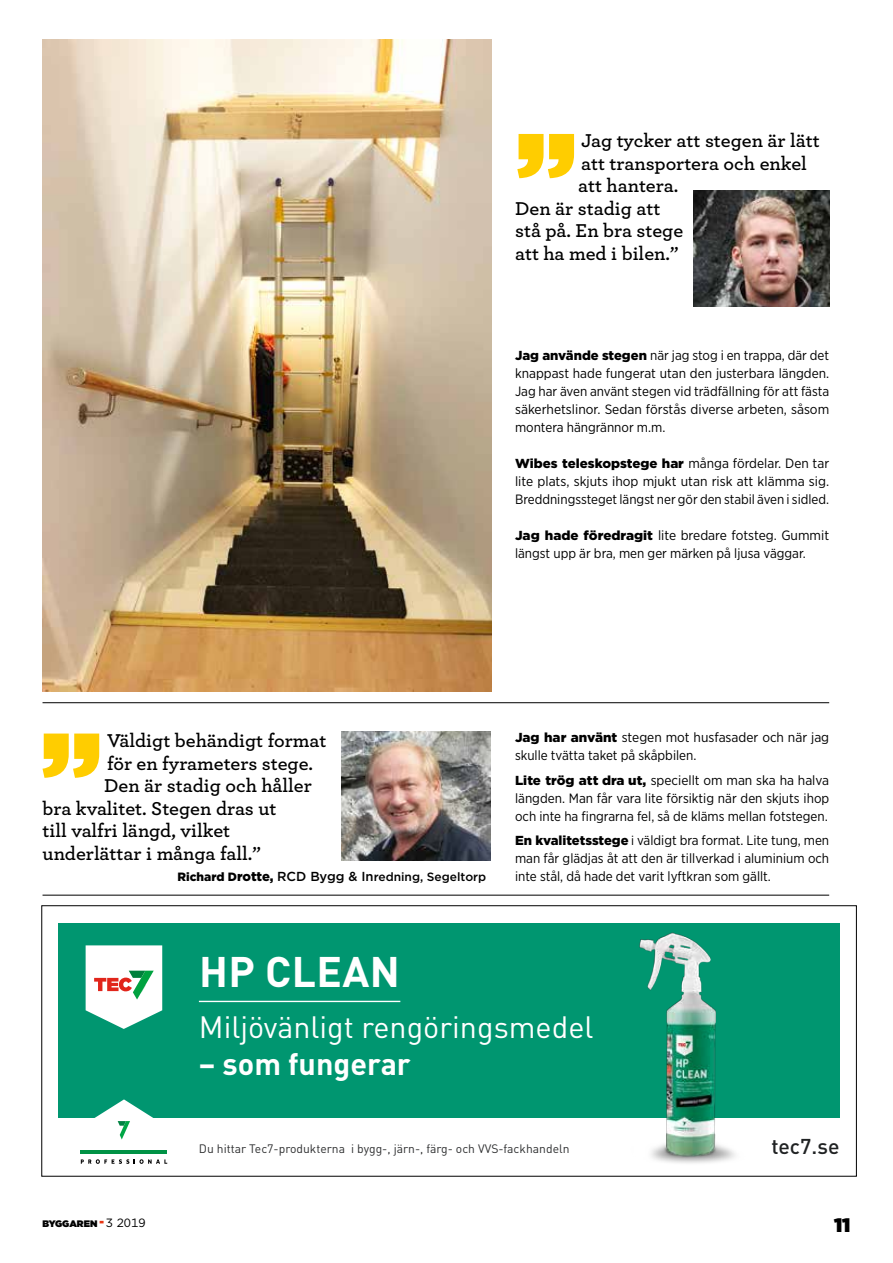
<style>
.page{position:relative;width:893px;height:1263px;background:#fff}
.page>*{position:absolute;margin:0;border:0;box-sizing:border-box;transform-origin:0 0}
.t1{font:700 42.3px "DIN Pro";letter-spacing:.01em;color:#fff}
.t2{font:30.45px "DIN Pro";color:#fff}
.t3{font:700 30.45px "DIN Pro";color:#fff}
.t4{font:500 21.15px "DIN Pro";color:#202223}
.t5{font:600 19.5px "Archer";color:#000}
.t6{font:900 19.5px "Gotham";color:#000}
.t7{font:13.5px/18px "Gotham Narrow";color:#000;text-align:justify}
.t8{font:900 13.05px "Gotham";color:#000}
.t9{font:12.15px "DIN Pro";color:#2e2f30}
.t10{font:500 12px "Gotham";color:#000}
.t11{font:900 9.45px "Gotham";color:#000}
.s1{font-family:"Gotham";font-weight:900;font-size:13.05px}
.s2{font-family:"Gotham Narrow";font-weight:400;font-size:13.5px}
.s3{font-weight:900}
.s4{font-weight:900;font-size:13.05px}
.s5{font-size:13.05px}
.s6{font-family:"Gotham";font-size:13.05px}
.s7{font-weight:400;font-size:12px}
</style>
<div class="page">
<svg style="left:517px;top:134px;width:57px;height:44px"></svg>
<img style="left:693px;top:190px;width:136px;height:116px">
<img style="left:43px;top:39px;width:449px;height:652px">
<svg style="left:43px;top:733px;width:56px;height:45px"></svg>
<img style="left:341px;top:731px;width:149px;height:129px">
<div style="left:58px;top:923px;width:781px;height:195px;background:#009670"></div>
<hr style="left:199px;top:1001px;width:201px;height:1px;background:#fff">
<svg style="left:94px;top:1099px;width:59px;height:41px"></svg>
<hr style="left:80px;top:1150px;width:87px;height:4px;background:#009245">
<svg style="left:81px;top:1159px;width:86px;height:5px"></svg>
<svg style="left:86px;top:945px;width:76px;height:84px;background:#d3e2d9"></svg>
<img style="left:639px;top:932px;width:96px;height:231px">
<hr style="left:43px;top:702px;width:786px;height:1px;background:#000">
<hr style="left:43px;top:895px;width:786px;height:1px;background:#000">
<h3 class="t5" style="left:581px;top:126px;width:240px">Jag tycker att stegen är lätt</h3>
<h3 class="t5" style="left:581px;top:149px;width:227px">att transportera och enkel</h3>
<h3 class="t5" style="left:578px;top:171px;width:102px">att hantera.</h3>
<h3 class="t5" style="left:515px;top:194px;width:147px">Den är stadig att</h3>
<h3 class="t5" style="left:515px;top:216px;width:170px">stå på. En bra stege</h3>
<h3 class="t5" style="left:515px;top:239px;width:165px">att ha med i bilen.”</h3>
<p class="t7" style="left:515px;top:346px;width:316px"><span class="s1">Jag använde stegen</span> när jag stog i en trappa, där det knappast hade fungerat utan den justerbara längden.<br>Jag har även använt stegen vid trädfällning för att fästa säkerhetslinor. Sedan förstås diverse arbeten, såsom montera hängrännor m.m.</p>
<p class="t8" style="left:515px;top:454px;width:316px">Wibes teleskopstege har <span class="s2">många fördelar. Den tar</span></p>
<p class="t7" style="left:515px;top:472px;width:316px">lite plats, skjuts ihop mjukt utan risk att klämma sig.<br>Breddningssteget längst ner gör den stabil även i sidled.</p>
<p class="t7" style="left:515px;top:526px;width:316px"><span class="s1">Jag hade föredragit</span> lite bredare fotsteg. Gummit längst upp är bra, men ger märken på ljusa väggar.</p>
<h3 class="t5" style="left:107px;top:726px;width:221px">Väldigt behändigt format</h3>
<h3 class="t5" style="left:107px;top:748px;width:207px">för en fyrameters stege.</h3>
<h3 class="t5" style="left:104px;top:771px;width:209px">Den är stadig och håller</h3>
<h3 class="t5" style="left:43px;top:793px;width:236px">bra kvalitet. Stegen dras ut</h3>
<h3 class="t5" style="left:43px;top:816px;width:189px">till valfri längd, vilket</h3>
<h3 class="t5" style="left:43px;top:838px;width:220px">underlättar i många fall.”</h3>
<p class="t10" style="left:178px;top:869px;width:310px"><span class="s3">Richard D</span><span class="s4">rotte,</span> <span class="s5">RCD Bygg &amp; In</span>redning, Segeltorp</p>
<p class="t7" style="left:515px;top:728px;width:316px"><span class="s1">Jag har använt</span> stegen mot husfasader och när jag skulle tvätta taket på skåpbilen.</p>
<p class="t7" style="left:515px;top:771px;width:316px"><span class="s1">Lite trög att dra ut,</span> speciellt om man ska ha halva längden. Man får vara lite försiktig när den skjuts ihop och inte ha fingrarna fel, så de kläms mellan fotstegen<span class="s6">.</span></p>
<p class="t7" style="left:515px;top:831px;width:316px"><span class="s1">En kvalitetsstege</span> <span class="s5">i</span> väldigt bra format. Lite tung, men man får glädjas åt att den är tillverkad i aluminium och inte stål, då hade det varit lyftkran som gällt.</p>
<h1 class="t1" style="left:199px;top:937px;width:202px">HP CLEAN</h1>
<p class="t11" style="left:43px;top:1217px;width:105px">BYGGAREN <span class="s7">3 2019</span></p>
<h2 class="t2" style="left:199px;top:1003px;width:396px">Miljövänligt rengöringsmedel</h2>
<h2 class="t3" style="left:199px;top:1038px;width:213px">– som fungerar</h2>
<p class="t9" style="left:199px;top:1139px;width:372px">Du hittar Tec7-produkterna i bygg-, järn-, färg- och VVS-fackhandeln</p>
<h3 class="t4" style="left:771px;top:1129px;width:70px">tec7.se</h3>
<h3 class="t6" style="left:834px;top:1211px;width:18px">11</h3>
</div>
